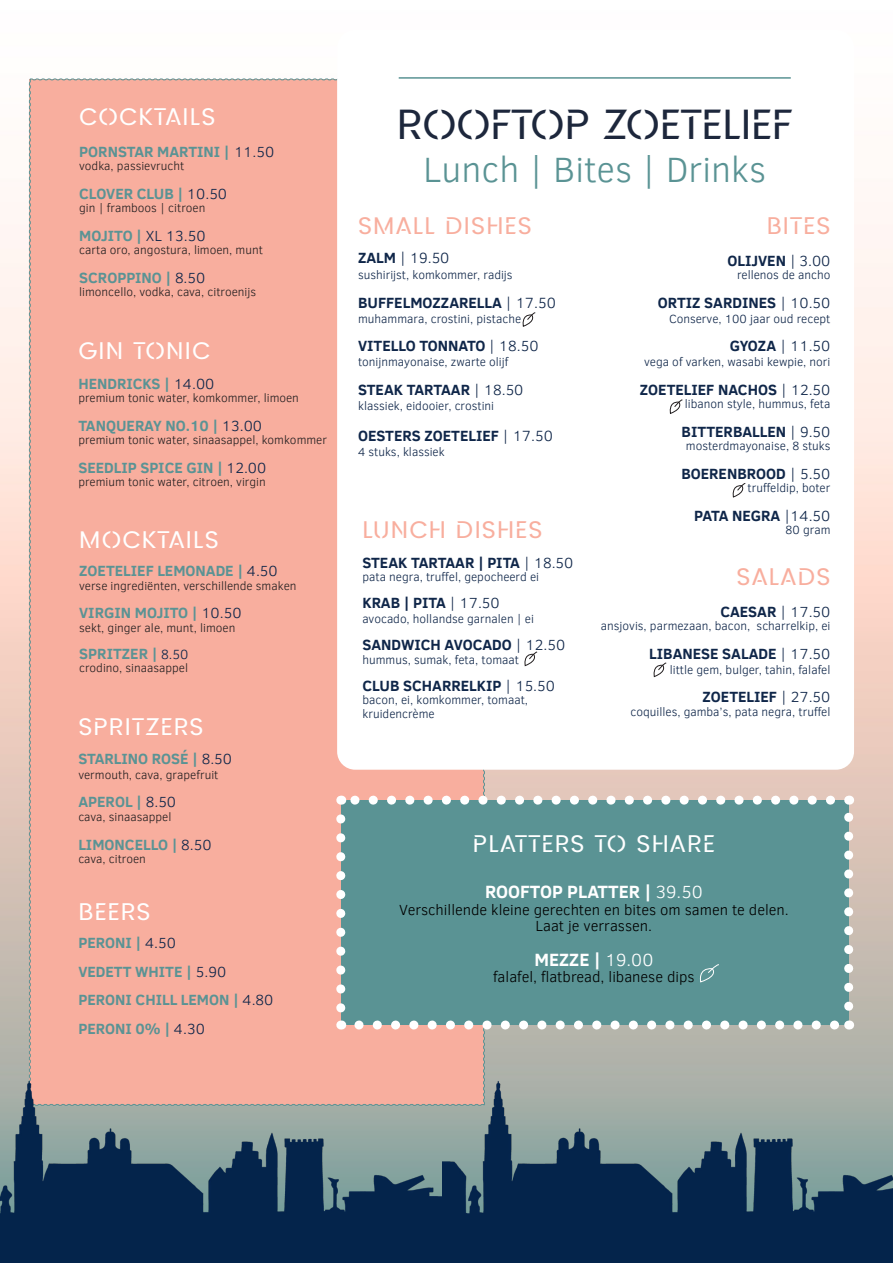
<style>
.page{position:relative;width:893px;height:1263px;background:#fff}
.page>*{position:absolute;margin:0;border:0;box-sizing:border-box;transform-origin:0 0}
.t1{font:42px "Kerox Non Commercial";color:#1d273c}
.t2{font:300 36px "Clear Sans";color:#5a9394}
.t3{font:24px "Kerox Non Commercial";letter-spacing:.05em;color:#fff}
.t4{font:24px "Kerox Non Commercial";letter-spacing:.05em;color:#f8ae9e}
.t5{font:700 18.15px "Clear Sans";color:#fff}
.t6{font:700 15.15px "Clear Sans";color:#0f2649}
.t7{font:700 15.15px "Clear Sans";color:#5a9394}
.t8{font:700 15.15px "Clear Sans";letter-spacing:-.02em;color:#0f2649}
.t9{font:300 15.15px "Clear Sans";color:#0f2649}
.t10{font:300 15px "Clear Sans";color:#000}
.t11{font:300 15px "Clear Sans";color:#0f2649}
.t12{font:300 12.15px "Clear Sans";color:#0f2649}
.t13{font:300 12px "Clear Sans";color:#231f20}
.s1{font-weight:300;font-size:15px;color:#0f2649}
.s2{font-weight:300;font-size:13.65px;color:#0f2649}
.s3{font-weight:700}
.s4{font-weight:300}
.s5{font-weight:300;font-size:15px}
.s6{font-weight:700;font-size:15.15px}
.s7{font-weight:300;font-size:18px}
</style>
<div class="page">
<div style="left:29px;top:78px;width:456px;height:1002px;background:#f8ae9e"></div>
<div style="left:337px;top:30px;width:517px;height:740px;background:#fff;border-radius:18px"></div>
<div style="left:341px;top:800px;width:508px;height:225px;background:#5a9394"></div>
<svg style="left:359px;top:1020px;width:481px;height:9px"></svg>
<svg style="left:350px;top:796px;width:480px;height:9px"></svg>
<svg style="left:336px;top:819px;width:9px;height:210px"></svg>
<svg style="left:844px;top:796px;width:9px;height:210px"></svg>
<hr style="left:399px;top:77px;width:392px;height:2px;background:#5a9394">
<img style="left:0;top:1080px;width:442px;height:183px">
<svg style="left:699px;top:964px;width:20px;height:18px"></svg>
<svg style="left:653px;top:663px;width:14px;height:14px"></svg>
<svg style="left:524px;top:652px;width:14px;height:14px"></svg>
<svg style="left:732px;top:483px;width:14px;height:14px"></svg>
<svg style="left:669px;top:400px;width:14px;height:14px"></svg>
<svg style="left:522px;top:312px;width:14px;height:14px"></svg>
<img style="left:442px;top:1080px;width:451px;height:183px">
<p class="t3" style="left:79px;top:102px;width:138px">COCKTAILS</p>
<p class="t7" style="left:79px;top:140px;width:197px">PORNSTAR MARTINI | <span class="s1">11.50</span></p>
<p class="t13" style="left:79px;top:158px;width:107px">vodka, passievrucht</p>
<p class="t7" style="left:79px;top:182px;width:149px">CLOVER CLUB | <span class="s1">10.50</span></p>
<p class="t13" style="left:79px;top:200px;width:128px">gin | framboos | citroen</p>
<p class="t7" style="left:79px;top:224px;width:128px">MOJITO | <span class="s1">XL 13.50</span></p>
<p class="t13" style="left:79px;top:242px;width:185px">carta oro, angostura, limoen, munt</p>
<p class="t7" style="left:79px;top:266px;width:128px">SCROPPINO | <span class="s1">8.50</span></p>
<p class="t13" style="left:79px;top:284px;width:178px">limoncello, vodka, cava, citroenijs</p>
<p class="t3" style="left:78px;top:336px;width:133px">GIN TONIC</p>
<p class="t7" style="left:78px;top:372px;width:138px">HENDRICKS | <span class="s1">14.00</span></p>
<p class="t13" style="left:78px;top:390px;width:222px">premium tonic water, komkommer, limoen</p>
<p class="t7" style="left:78px;top:414px;width:185px">TANQUERAY NO.10 | <span class="s1">13.00</span></p>
<p class="t13" style="left:78px;top:432px;width:250px">premium tonic water, sinaasappel, komkommer</p>
<p class="t7" style="left:78px;top:456px;width:189px">SEEDLIP SPICE GIN | <span class="s1">12.00</span></p>
<p class="t13" style="left:78px;top:474px;width:189px">premium tonic water, citroen, virgin</p>
<p class="t3" style="left:79px;top:525px;width:141px">MOCKTAILS</p>
<p class="t7" style="left:79px;top:560px;width:200px">ZOETELIEF LEMONADE | <span class="s1">4.50</span></p>
<p class="t13" style="left:79px;top:578px;width:219px">verse ingrediënten, verschillende smaken</p>
<p class="t7" style="left:79px;top:602px;width:164px">VIRGIN MOJITO | <span class="s1">10.50</span></p>
<p class="t13" style="left:79px;top:620px;width:158px">sekt, ginger ale, munt, limoen</p>
<p class="t7" style="left:79px;top:642px;width:111px">SPRITZER | <span class="s2">8.50</span></p>
<p class="t13" style="left:79px;top:660px;width:110px">crodino, sinaasappel</p>
<p class="t3" style="left:78px;top:712px;width:127px">SPRITZERS</p>
<p class="t7" style="left:78px;top:748px;width:155px">STARLINO ROSÉ | <span class="s1">8.50</span></p>
<p class="t13" style="left:78px;top:767px;width:142px">vermouth, cava, grapefruit</p>
<p class="t7" style="left:78px;top:791px;width:99px">APEROL | <span class="s1">8.50</span></p>
<p class="t13" style="left:78px;top:809px;width:95px">cava, sinaasappel</p>
<p class="t7" style="left:78px;top:833px;width:135px">LIMONCELLO | <span class="s1">8.50</span></p>
<p class="t13" style="left:78px;top:851px;width:69px">cava, citroen</p>
<p class="t3" style="left:78px;top:897px;width:74px">BEERS</p>
<p class="t7" style="left:78px;top:932px;width:99px">PERONI | <span class="s1">4.50</span></p>
<p class="t7" style="left:78px;top:960px;width:150px">VEDETT WHITE | <span class="s1">5.90</span></p>
<p class="t7" style="left:78px;top:989px;width:197px">PERONI CHILL LEMON | <span class="s1">4.80</span></p>
<p class="t7" style="left:78px;top:1017px;width:128px">PERONI 0% | <span class="s1">4.30</span></p>
<p class="t1" style="left:397px;top:99px;width:398px">ROOFTOP ZOETELIEF</p>
<p class="t2" style="left:423px;top:146px;width:344px">Lunch | Bites | Drinks</p>
<p class="t4" style="left:358px;top:211px;width:175px">SMALL DISHES</p>
<p class="t9" style="left:358px;top:248px;width:93px"><span class="s3">ZALM</span> | 19.50</p>
<p class="t12" style="left:358px;top:267px;width:156px">sushirijst, komkommer, radijs</p>
<p class="t6" style="left:358px;top:292px;width:199px">BUFFELMOZZARELLA <span class="s4">| 17.50</span></p>
<p class="t12" style="left:358px;top:311px;width:165px">muhammara, crostini, pistache</p>
<p class="t6" style="left:358px;top:335px;width:182px">VITELLO TONNATO <span class="s5">| 18.50</span></p>
<p class="t12" style="left:358px;top:354px;width:152px">tonijnmayonaise, zwarte olijf</p>
<p class="t6" style="left:358px;top:379px;width:167px">STEAK TARTAAR <span class="s5">| 18.50</span></p>
<p class="t12" style="left:358px;top:398px;width:138px">klassiek, eidooier, crostini</p>
<p class="t6" style="left:358px;top:425px;width:196px">OESTERS ZOETELIEF <span class="s5">|</span> <span class="s4">17.50</span></p>
<p class="t12" style="left:358px;top:444px;width:88px">4 stuks, klassiek</p>
<p class="t4" style="left:362px;top:515px;width:181px">LUNCH DISHES</p>
<p class="t6" style="left:362px;top:552px;width:213px">STEAK TARTAAR | PITA <span class="s5">| 18.50</span></p>
<p class="t12" style="left:362px;top:569px;width:178px">pata negra, truffel, gepocheerd ei</p>
<p class="t6" style="left:362px;top:592px;width:139px">KRAB | PITA <span class="s5">| 17.50</span></p>
<p class="t12" style="left:362px;top:611px;width:173px">avocado, hollandse garnalen | ei</p>
<p class="t6" style="left:362px;top:634px;width:204px">SANDWICH AVOCADO <span class="s5">| 12.50</span></p>
<p class="t12" style="left:362px;top:652px;width:158px">hummus, sumak, feta, tomaat</p>
<p class="t6" style="left:362px;top:675px;width:194px">CLUB SCHARRELKIP <span class="s5">| 15.50</span></p>
<p class="t12" style="left:362px;top:692px;width:167px">bacon, ei, komkommer, tomaat,</p>
<p class="t12" style="left:362px;top:706px;width:74px">kruidencrème</p>
<p class="t4" style="left:767px;top:211px;width:65px">BITES</p>
<p class="t6" style="left:727px;top:250px;width:105px">OLIJVEN <span class="s5">| 3.00</span></p>
<p class="t12" style="left:737px;top:267px;width:95px">rellenos de ancho</p>
<p class="t6" style="left:658px;top:292px;width:174px">ORTIZ SARDINES <span class="s5">| 10.50</span></p>
<p class="t12" style="left:669px;top:311px;width:163px">Conserve, 100 jaar oud recept</p>
<p class="t11" style="left:730px;top:336px;width:102px"><span class="s6">GYOZA</span> | 11.50</p>
<p class="t12" style="left:644px;top:354px;width:188px">vega of varken, wasabi kewpie, nori</p>
<p class="t6" style="left:640px;top:379px;width:192px">ZOETELIEF NACHOS <span class="s5">| 12.50</span></p>
<p class="t12" style="left:685px;top:396px;width:147px">libanon style, hummus, feta</p>
<p class="t6" style="left:682px;top:421px;width:150px">BITTERBALLEN <span class="s5">| 9.50</span></p>
<p class="t12" style="left:686px;top:438px;width:146px">mosterdmayonaise, 8 stuks</p>
<p class="t6" style="left:681px;top:463px;width:151px">BOERENBROOD <span class="s5">| 5.50</span></p>
<p class="t12" style="left:747px;top:480px;width:85px">truffeldip, boter</p>
<p class="t8" style="left:694px;top:505px;width:138px">PATA NEGRA <span class="s5">|14.50</span></p>
<p class="t12" style="left:786px;top:522px;width:46px">80 gram</p>
<p class="t4" style="left:737px;top:562px;width:95px">SALADS</p>
<p class="t6" style="left:720px;top:600px;width:112px">CAESAR <span class="s5">| 17.50</span></p>
<p class="t12" style="left:601px;top:618px;width:231px">ansjovis, parmezaan, bacon, scharrelkip, ei</p>
<p class="t6" style="left:649px;top:642px;width:183px">LIBANESE SALADE <span class="s5">| 17.50</span></p>
<p class="t12" style="left:670px;top:661px;width:162px">little gem, bulger, tahin, falafel</p>
<p class="t6" style="left:702px;top:686px;width:129px">ZOETELIEF <span class="s5">| 27.50</span></p>
<p class="t12" style="left:630px;top:703px;width:201px">coquilles, gamba’s, pata negra, truffel</p>
<p class="t3" style="left:473px;top:829px;width:243px">PLATTERS TO SHARE</p>
<p class="t5" style="left:485px;top:879px;width:219px">ROOFTOP PLATTER | <span class="s7">39.50</span></p>
<p class="t10" style="left:399px;top:900px;width:391px">Verschillende kleine gerechten en bites om samen te delen.</p>
<p class="t10" style="left:536px;top:916px;width:118px">Laat je verrassen.</p>
<p class="t5" style="left:534px;top:946px;width:120px">MEZZE | <span class="s7">19.00</span></p>
<p class="t10" style="left:493px;top:967px;width:203px">falafel, flatbread, libanese dips</p>
</div>
